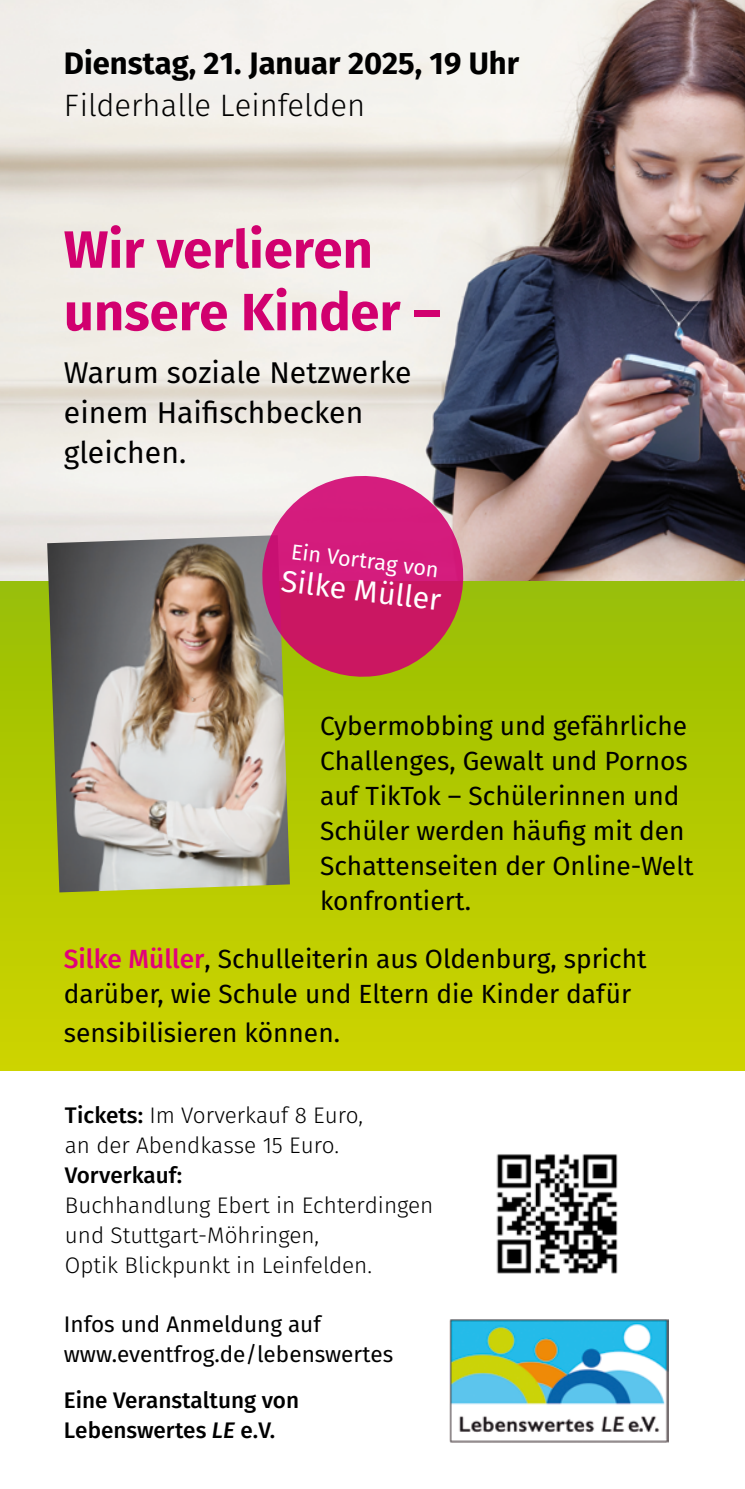
<style>
.page{position:relative;width:745px;height:1489px;background:#fff}
.page>*{position:absolute;margin:0;border:0;box-sizing:border-box;transform-origin:0 0}
.t1{font:700 52.5px/62.5px "Fira Sans";color:#d1006f}
.t2{font:700 31px "Fira Sans";color:#000}
.t3{font:300 31px "Fira Sans";color:#000}
.t4{font:30.25px "Fira Sans";color:#fff}
.t5{font:30px/40px "Fira Sans";color:#000}
.t6{font:26.25px/35px "Fira Sans";color:#000}
.t7{font:300 22.5px/30px "Fira Sans";color:#000}
.t8{font:500 22.5px/30px "Fira Sans";color:#000}
.t9{font:22.5px/30px "Fira Sans";color:#000}
.t10{font:21.5px "Fira Sans";color:#fff}
.s1{font-weight:500;color:#e2007a}
.s2{font-weight:500}
.s3{font-style:italic}
</style>
<div class="page">
<img style="left:0;top:0;width:744px;height:581px">
<div style="left:0;top:581px;width:744px;height:489px;background:linear-gradient(to bottom,#98bf05,#ced400)"></div>
<img style="left:47px;top:535px;width:243px;height:357px">
<img style="left:449px;top:1319px;width:219px;height:123px">
<img style="left:496px;top:1154px;width:122px;height:120px">
<svg style="left:256px;top:470px;width:213px;height:212px"></svg>
<p class="t2" style="left:64px;top:41px;width:456px">Dienstag, 21. Januar 2025, 19 Uhr</p>
<p class="t3" style="left:64px;top:84px;width:303px">Filderhalle Leinfelden</p>
<h1 class="t1" style="left:64px;top:222px;width:377px">Wir verlieren unsere Kinder –</h1>
<p class="t5" style="left:64px;top:354px;width:349px">Warum soziale Netzwerke einem Haifischbecken gleichen.</p>
<p class="t10" style="left:293px;top:536px;width:150px;rotate:7deg">Ein Vortrag von</p>
<p class="t4" style="left:284px;top:559px;width:162px;rotate:7deg">Silke Müller</p>
<p class="t6" style="left:320px;top:710px;width:375px">Cybermobbing und gefährliche<br>Challenges, Gewalt und Pornos auf TikTok – Schülerinnen und<br>Schüler werden häufig mit den<br>Schattenseiten der Online-Welt konfrontiert.</p>
<p class="t6" style="left:64px;top:943px;width:584px"><span class="s1">Silke Müller</span>, Schulleiterin aus Oldenburg, spricht darüber, wie Schule und Eltern die Kinder dafür</p>
<p class="t6" style="left:64px;top:1017px;width:277px">sensibilisieren können.</p>
<p class="t7" style="left:65px;top:1101px;width:299px"><span class="s2">Tickets:</span> Im Vorverkauf 8 Euro, an der Abendkasse 15 Euro.</p>
<p class="t8" style="left:65px;top:1161px;width:119px">Vorverkauf:</p>
<p class="t7" style="left:65px;top:1191px;width:370px">Buchhandlung Ebert in Echterdingen und Stuttgart-Möhringen,<br>Optik Blickpunkt in Leinfelden.</p>
<p class="t9" style="left:64px;top:1310px;width:331px">Infos und Anmeldung auf www.eventfrog.de/lebenswertes</p>
<p class="t8" style="left:64px;top:1386px;width:237px">Eine Veranstaltung von<br>Lebenswertes <span class="s3">LE</span> e.V.</p>
</div>
